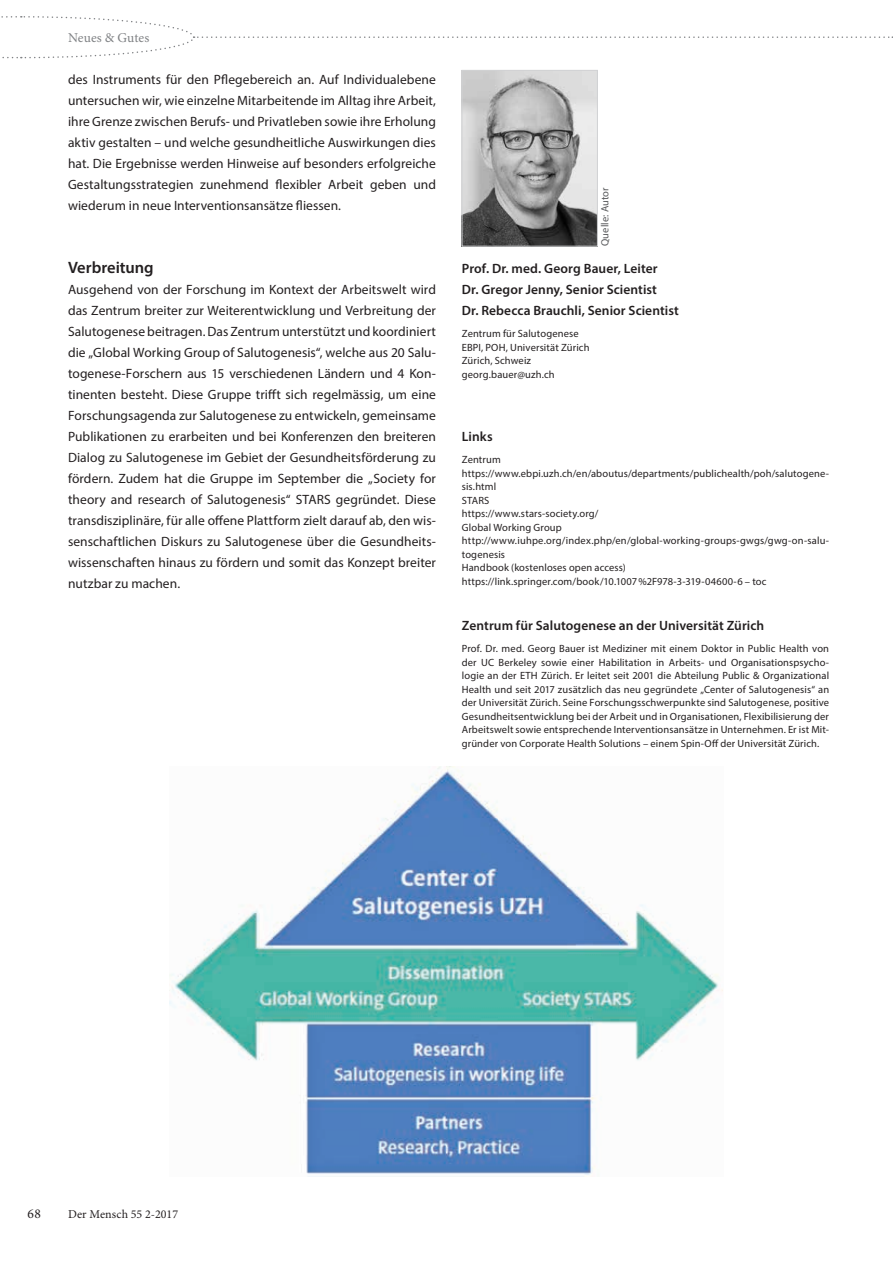
<style>
.page{position:relative;width:893px;height:1263px;background:#fff}
.page>*{position:absolute;margin:0;border:0;box-sizing:border-box;transform-origin:0 0}
.t1{font:600 16.5px "Myriad Pro";letter-spacing:-.005em;color:#231f20}
.t2{font:13.5px/21px "Myriad Pro";letter-spacing:.005em;color:#231f20;text-align:justify}
.t3{font:600 13.5px/21px "Myriad Pro";letter-spacing:.005em;color:#231f20}
.t4{font:13.5px "Minion Pro";letter-spacing:.005em;color:#808285}
.t5{font:13.5px "Minion Pro";color:#231f20}
.t6{font:12px "Minion Pro";letter-spacing:.01em;color:#231f20}
.t7{font:10.5px/13.5px "Myriad Pro";letter-spacing:.015em;color:#231f20}
.t8{font:10.5px "Myriad Pro";letter-spacing:.015em;color:#57585a}
</style>
<div class="page">
<img style="left:464px;top:72px;width:132px;height:172px">
<div style="left:462px;top:70px;width:136px;height:176px;border:1px solid #d1d2d4"></div>
<img style="left:170px;top:767px;width:553px;height:408px">
<svg style="left:1px;top:16px;width:892px;height:43px"></svg>
<p class="t4" style="left:68px;top:29px;width:83px">Neues &amp; Gutes</p>
<p class="t2" style="left:68px;top:69px;width:369px">des Instruments für den Pflegebereich an. Auf Individualebene untersuchen wir, wie einzelne Mitarbeitende im Alltag ihre Arbeit, ihre Grenze zwischen Berufs- und Privatleben sowie ihre Erholung aktiv gestalten – und welche gesundheitliche Auswirkungen dies hat. Die Ergebnisse werden Hinweise auf besonders erfolgreiche Gestaltungsstrategien zunehmend flexibler Arbeit geben und wiederum in neue Interventionsansätze fliessen.</p>
<p class="t1" style="left:68px;top:257px;width:87px">Verbreitung</p>
<p class="t2" style="left:68px;top:279px;width:369px">Ausgehend von der Forschung im Kontext der Arbeitswelt wird das Zentrum breiter zur Weiterentwicklung und Verbreitung der Salutogenese beitragen. Das Zentrum unterstützt und koordiniert die „Global Working Group of Salutogenesis“, welche aus 20 Salu&shy;togenese-Forschern aus 15 verschiedenen Ländern und 4 Kon&shy;tinenten besteht. Diese Gruppe trifft sich regelmässig, um eine Forschungsagenda zur Salutogenese zu entwickeln, gemeinsame Publikationen zu erarbeiten und bei Konferenzen den breiteren Dialog zu Salutogenese im Gebiet der Gesundheitsförderung zu fördern. Zudem hat die Gruppe im September die „Society for theory and research of Salutogenesis“ STARS gegründet. Diese transdisziplinäre, für alle offene Plattform zielt darauf ab, den wis&shy;senschaftlichen Diskurs zu Salutogenese über die Gesundheits&shy;wissenschaften hinaus zu fördern und somit das Konzept breiter nutzbar zu machen.</p>
<p class="t8" style="left:598px;top:246px;width:60px;rotate:-90deg">Quelle: Autor</p>
<p class="t3" style="left:462px;top:258px;width:219px">Prof. Dr. med. Georg Bauer, Leiter<br>Dr. Gregor Jenny, Senior Scientist<br>Dr. Rebecca Brauchli, Senior Scientist</p>
<p class="t7" style="left:462px;top:327px;width:129px">Zentrum für Salutogenese<br>EBPI, POH, Universität Zürich<br>Zürich, Schweiz georg.bauer@uzh.ch</p>
<p class="t3" style="left:462px;top:426px;width:32px">Links</p>
<p class="t7" style="left:462px;top:453px;width:369px">Zentrum https://www.ebpi.uzh.ch/en/aboutus/departments/publichealth/poh/salutogene&shy;sis.html<br>STARS<br>https://www.stars-society.org/<br>Global Working Group http://www.iuhpe.org/index.php/en/global-working-groups-gwgs/gwg-on-salu&shy;togenesis<br>Handbook (kostenloses open access) https://link.springer.com/book/10.1007%2F978-3-319-04600-6 – toc</p>
<p class="t3" style="left:462px;top:615px;width:304px">Zentrum für Salutogenese an der Universität Zürich</p>
<p class="t7" style="left:462px;top:642px;width:369px;text-align:justify">Prof. Dr. med. Georg Bauer ist Mediziner mit einem Doktor in Public Health von der UC Berkeley sowie einer Habilitation in Arbeits- und Organisationspsycho&shy;logie an der ETH Zürich. Er leitet seit 2001 die Abteilung Public &amp; Organizational Health und seit 2017 zusätzlich das neu gegründete „Center of Salutogenesis“ an der Universität Zürich. Seine Forschungsschwerpunkte sind Salutogenese, positive Gesundheitsentwicklung bei der Arbeit und in Organisationen, Flexibilisierung der Arbeitswelt sowie entsprechende Interventionsansätze in Unternehmen. Er ist Mit&shy;gründer von Corporate Health Solutions – einem Spin-Off der Universität Zürich.</p>
<p class="t5" style="left:28px;top:1205px;width:15px">68</p>
<p class="t6" style="left:68px;top:1206px;width:112px">Der Mensch 55 2-2017</p>
</div>
